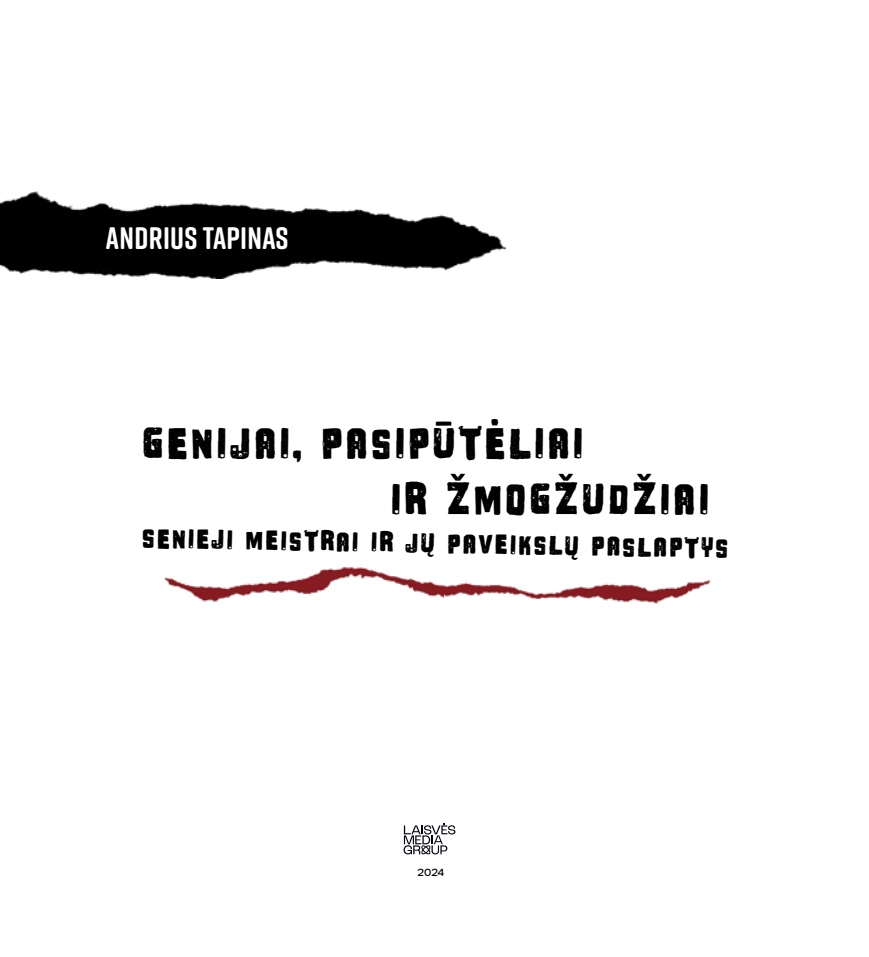
<style>
.page{position:relative;width:869px;height:957px;background:#fff}
.page>*{position:absolute;margin:0;border:0;box-sizing:border-box;transform-origin:0 0}
.t1{font:46.75px/55.9px "Ballers Delight";letter-spacing:.015em;color:#000}
.t2{font:700 31.12px "Rift Soft";letter-spacing:.01em;color:#fff}
.t3{font:29.12px "Ballers Delight";color:#000}
.t4{font:500 10px "Urbane Rounded";color:#000}
</style>
<div class="page">
<img style="left:0;top:191px;width:505px;height:87px">
<svg style="left:403px;top:823px;width:52px;height:31px"></svg>
<img style="left:164px;top:567px;width:547px;height:37px">
<p class="t2" style="left:106px;top:215px;width:184px">ANDRIUS TAPINAS</p>
<h1 class="t1" style="left:389px;top:416px;width:322px;text-indent:-249px">GENIJAI, PASIPŪTĖLIAI<br>IR ŽMOGŽUDŽIAI</h1>
<p class="t3" style="left:141px;top:521px;width:589px;rotate:1deg">SENIEJI MEISTRAI IR JŲ PAVEIKSLŲ PASLAPTYS</p>
<p class="t4" style="left:417px;top:866px;width:28px">2024</p>
</div>
